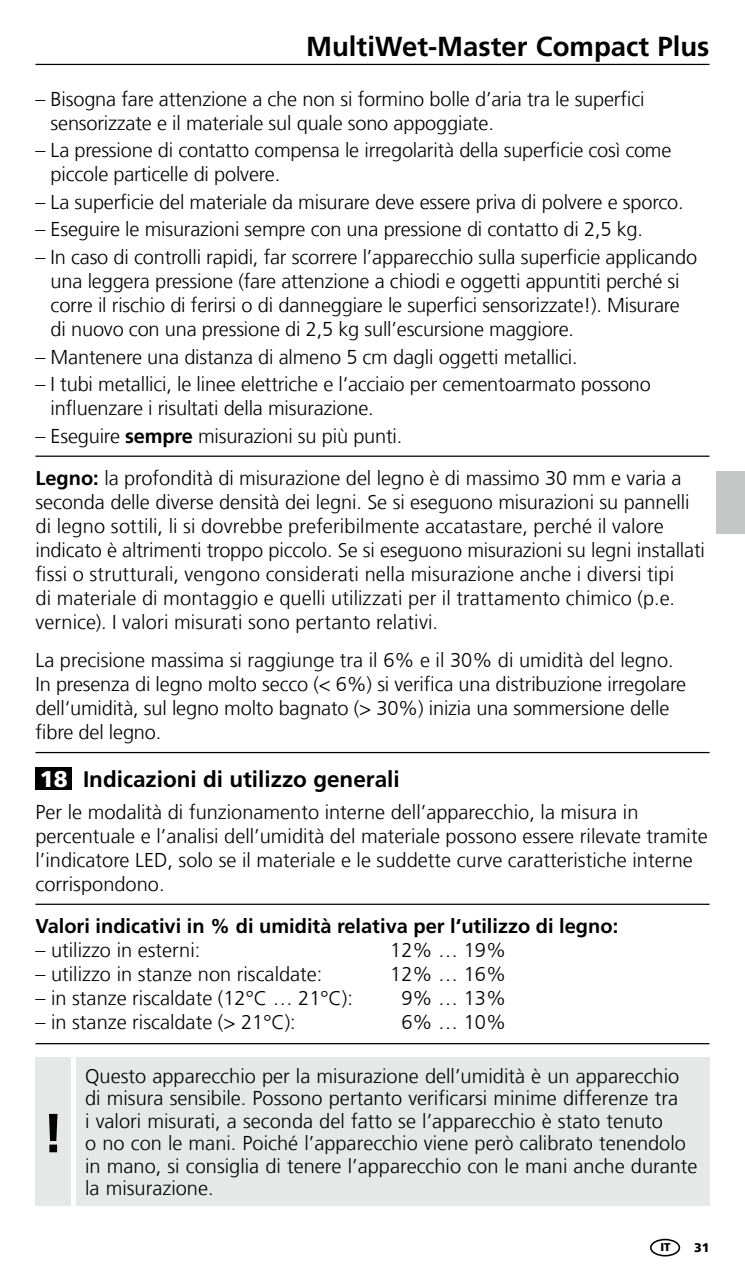
<style>
.page{position:relative;width:745px;height:1276px;background:#fff}
.page>*{position:absolute;margin:0;border:0;box-sizing:border-box;transform-origin:0 0}
.t1{font:700 55px "Frutiger LT Com";color:#000}
.t2{font:700 27.5px "Frutiger LT Com";color:#000}
.t3{font:700 22.5px "Frutiger LT Com";color:#000}
.t4{font:300 20px/24px "Frutiger LT Com";letter-spacing:-.005em;color:#000}
.t5{font:700 20px "Frutiger LT Com";color:#000}
.t6{font:900 12.5px "Frutiger LT Com";color:#000}
.t7{font:900 11.25px "Frutiger LT Com";color:#000}
.s1{font-weight:700}
.s2{font-weight:900;font-size:22.75px;color:#fff}
</style>
<div class="page">
<hr style="left:35px;top:64px;width:674px;height:1px;background:#000">
<hr style="left:35px;top:455px;width:674px;height:2px;background:#000">
<hr style="left:35px;top:752px;width:674px;height:1px;background:#000">
<hr style="left:35px;top:903px;width:674px;height:2px;background:#000">
<hr style="left:35px;top:1043px;width:674px;height:1px;background:#000">
<div style="left:35px;top:767px;width:37px;height:23px;background:#000"></div>
<div style="left:35px;top:1057px;width:674px;height:149px;background:#e6e7e7"></div>
<div style="left:71px;top:1057px;width:5px;height:149px;background:#fff"></div>
<div style="left:649px;top:1238px;width:30px;height:18px;border:2px solid #000;border-radius:50%"></div>
<div style="left:716px;top:471px;width:28px;height:62px;background:#c5c6c6"></div>
<h2 class="t2" style="left:306px;top:30px;width:404px">MultiWet-Master Compact Plus</h2>
<p class="t4" style="left:51px;top:87px;width:595px;text-indent:-15px">– Bisogna fare attenzione a che non si formino bolle d’aria tra le superfici sensorizzate e il materiale sul quale sono appoggiate.</p>
<p class="t4" style="left:51px;top:138px;width:622px;text-indent:-15px">– La pressione di contatto compensa le irregolarità della superficie così come piccole particelle di polvere.</p>
<p class="t4" style="left:35px;top:190px;width:649px">– La superficie del materiale da misurare deve essere priva di polvere e sporco.</p>
<p class="t4" style="left:35px;top:218px;width:608px">– Eseguire le misurazioni sempre con una pressione di contatto di 2,5 kg.</p>
<p class="t4" style="left:51px;top:245px;width:647px;text-indent:-15px">– In caso di controlli rapidi, far scorrere l’apparecchio sulla superficie applicando una leggera pressione (fare attenzione a chiodi e oggetti appuntiti perché si corre il rischio di ferirsi o di danneggiare le superfici sensorizzate!). Misurare di nuovo con una pressione di 2,5 kg sull’escursione maggiore.</p>
<p class="t4" style="left:35px;top:345px;width:543px">– Mantenere una distanza di almeno 5 cm dagli oggetti metallici.</p>
<p class="t4" style="left:51px;top:372px;width:601px;text-indent:-15px">– I tubi metallici, le linee elettriche e l‘acciaio per cementoarmato possono influenzare i risultati della misurazione.</p>
<p class="t4" style="left:35px;top:424px;width:368px">– Eseguire <span class="s1">sempre</span> misurazioni su più punti.</p>
<p class="t4" style="left:35px;top:466px;width:670px"><span class="s1">Legno:</span> la profondità di misurazione del legno è di massimo 30 mm e varia a seconda delle diverse densità dei legni. Se si eseguono misurazioni su pannelli di legno sottili, li si dovrebbe preferibilmente accatastare, perché il valore indicato è altrimenti troppo piccolo. Se si eseguono misurazioni su legni installati fissi o strutturali, vengono considerati nella misurazione anche i diversi tipi<br>di materiale di montaggio e quelli utilizzati per il trattamento chimico (p.e. vernice). I valori misurati sono pertanto relativi.</p>
<p class="t4" style="left:35px;top:648px;width:651px">La precisione massima si raggiunge tra il 6% e il 30% di umidità del legno.<br>In presenza di legno molto secco (&lt; 6%) si verifica una distribuzione irregolare dell‘umidità, sul legno molto bagnato (&gt; 30%) inizia una sommersione delle fibre del legno.</p>
<p class="t3" style="left:40px;top:766px;width:361px"><span class="s2">18</span> Indicazioni di utilizzo generali</p>
<p class="t4" style="left:35px;top:800px;width:673px">Per le modalità di funzionamento interne dell’apparecchio, la misura in percentuale e l’analisi dell’umidità del materiale possono essere rilevate tramite l’indicatore LED, solo se il materiale e le suddette curve caratteristiche interne corrispondono.</p>
<p class="t5" style="left:35px;top:914px;width:584px">Valori indicativi in % di umidità relativa per l‘utilizzo di legno:</p>
<p class="t4" style="left:35px;top:938px;width:166px">– utilizzo in esterni:</p>
<p class="t4" style="left:390px;top:938px;width:117px">12% … 19%</p>
<p class="t4" style="left:35px;top:962px;width:288px">– utilizzo in stanze non riscaldate:</p>
<p class="t4" style="left:390px;top:962px;width:117px">12% … 16%</p>
<p class="t4" style="left:35px;top:986px;width:319px">– in stanze riscaldate (12°C … 21°C):</p>
<p class="t4" style="left:401px;top:986px;width:106px">9% … 13%</p>
<p class="t4" style="left:35px;top:1010px;width:262px">– in stanze riscaldate (&gt; 21°C):</p>
<p class="t4" style="left:401px;top:1010px;width:106px">6% … 10%</p>
<h1 class="t1" style="left:42px;top:1101px;width:23px">!</h1>
<p class="t4" style="left:85px;top:1065px;width:613px;line-height:22.5px">Questo apparecchio per la misurazione dell’umidità è un apparecchio di misura sensibile. Possono pertanto verificarsi minime differenze tra<br>i valori misurati, a seconda del fatto se l’apparecchio è stato tenuto<br>o no con le mani. Poiché l’apparecchio viene però calibrato tenendolo in mano, si consiglia di tenere l’apparecchio con le mani anche durante la misurazione.</p>
<p class="t7" style="left:660px;top:1240px;width:12px">IT</p>
<p class="t6" style="left:693px;top:1239px;width:17px">31</p>
</div>
